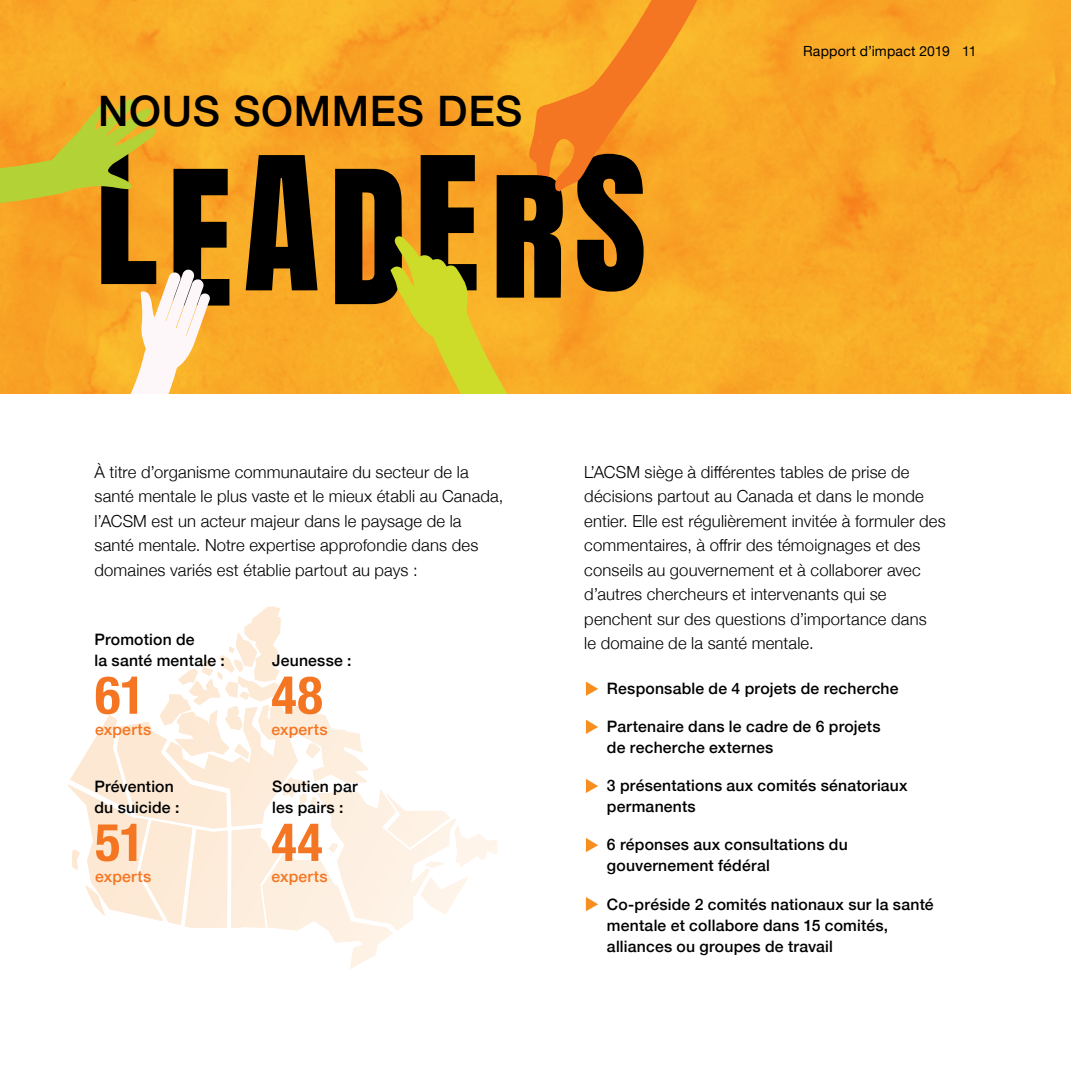
<style>
.page{position:relative;width:1071px;height:1071px;background:#fff}
.page>*{position:absolute;margin:0;border:0;box-sizing:border-box;transform-origin:0 0}
.t1{font:700 condensed 52.5px "Helvetica Neue";letter-spacing:.005em;color:#f47522}
.t2{font:500 42px "Helvetica Neue";letter-spacing:.015em;color:#000}
.t3{font:300 16.62px/24.5px "Helvetica Neue";letter-spacing:.01em;color:#000}
.t4{font:500 15.75px/21px "Helvetica Neue";letter-spacing:.01em;color:#000}
.t5{font:500 15.75px "Helvetica Neue";letter-spacing:.015em;color:#f47522}
.t6{font:14px "Helvetica Neue";letter-spacing:.015em;color:#000}
</style>
<div class="page">
<svg style="left:68px;top:606px;width:429px;height:363px"></svg>
<img style="left:0;top:0;width:1071px;height:394px">
<svg style="left:246px;top:155px;width:72px;height:135px"></svg>
<svg style="left:586px;top:682px;width:12px;height:14px"></svg>
<svg style="left:586px;top:720px;width:12px;height:14px"></svg>
<svg style="left:586px;top:779px;width:12px;height:14px"></svg>
<svg style="left:586px;top:838px;width:12px;height:14px"></svg>
<svg style="left:586px;top:897px;width:12px;height:14px"></svg>
<svg style="left:0;top:99px;width:229px;height:295px"></svg>
<svg style="left:335px;top:0;width:432px;height:394px"></svg>
<h2 class="t2" style="left:98px;top:77px;width:426px">NOUS SOMMES DES</h2>
<p class="t6" style="left:803px;top:41px;width:148px">Rapport d’impact 2019</p>
<p class="t6" style="left:962px;top:41px;width:16px">11</p>
<p class="t3" style="left:94px;top:458px;width:410px">À titre d’organisme communautaire du secteur de la santé mentale le plus vaste et le mieux établi au Canada, l’ACSM est un acteur majeur dans le paysage de la santé mentale. Notre expertise approfondie dans des domaines variés est établie partout au pays :</p>
<p class="t4" style="left:94px;top:628px;width:132px">Promotion de<br>la santé mentale :</p>
<h1 class="t1" style="left:95px;top:652px;width:52px">61</h1>
<p class="t5" style="left:95px;top:716px;width:58px">experts</p>
<p class="t4" style="left:94px;top:775px;width:87px">Prévention du suicide :</p>
<h1 class="t1" style="left:95px;top:799px;width:51px">51</h1>
<p class="t5" style="left:95px;top:864px;width:58px">experts</p>
<p class="t4" style="left:272px;top:649px;width:81px">Jeunesse :</p>
<h1 class="t1" style="left:271px;top:652px;width:53px">48</h1>
<p class="t5" style="left:271px;top:716px;width:58px">experts</p>
<p class="t4" style="left:272px;top:775px;width:87px">Soutien par les pairs :</p>
<h1 class="t1" style="left:271px;top:799px;width:53px">44</h1>
<p class="t5" style="left:271px;top:864px;width:58px">experts</p>
<p class="t3" style="left:584px;top:458px;width:363px">L’ACSM siège à différentes tables de prise de décisions partout au Canada et dans le monde entier. Elle est régulièrement invitée à formuler des commentaires, à offrir des témoignages et des conseils au gouvernement et à collaborer avec d’autres chercheurs et intervenants qui se penchent sur des questions d’importance dans<br>le domaine de la santé mentale.</p>
<p class="t4" style="left:607px;top:677px;width:293px">Responsable de 4 projets de recherche</p>
<p class="t4" style="left:607px;top:715px;width:275px">Partenaire dans le cadre de 6 projets de recherche externes</p>
<p class="t4" style="left:607px;top:774px;width:302px">3 présentations aux comités sénatoriaux permanents</p>
<p class="t4" style="left:607px;top:833px;width:242px">6 réponses aux consultations du gouvernement fédéral</p>
<p class="t4" style="left:607px;top:892px;width:328px">Co-préside 2 comités nationaux sur la santé mentale et collabore dans 15 comités, alliances ou groupes de travail</p>
</div>
